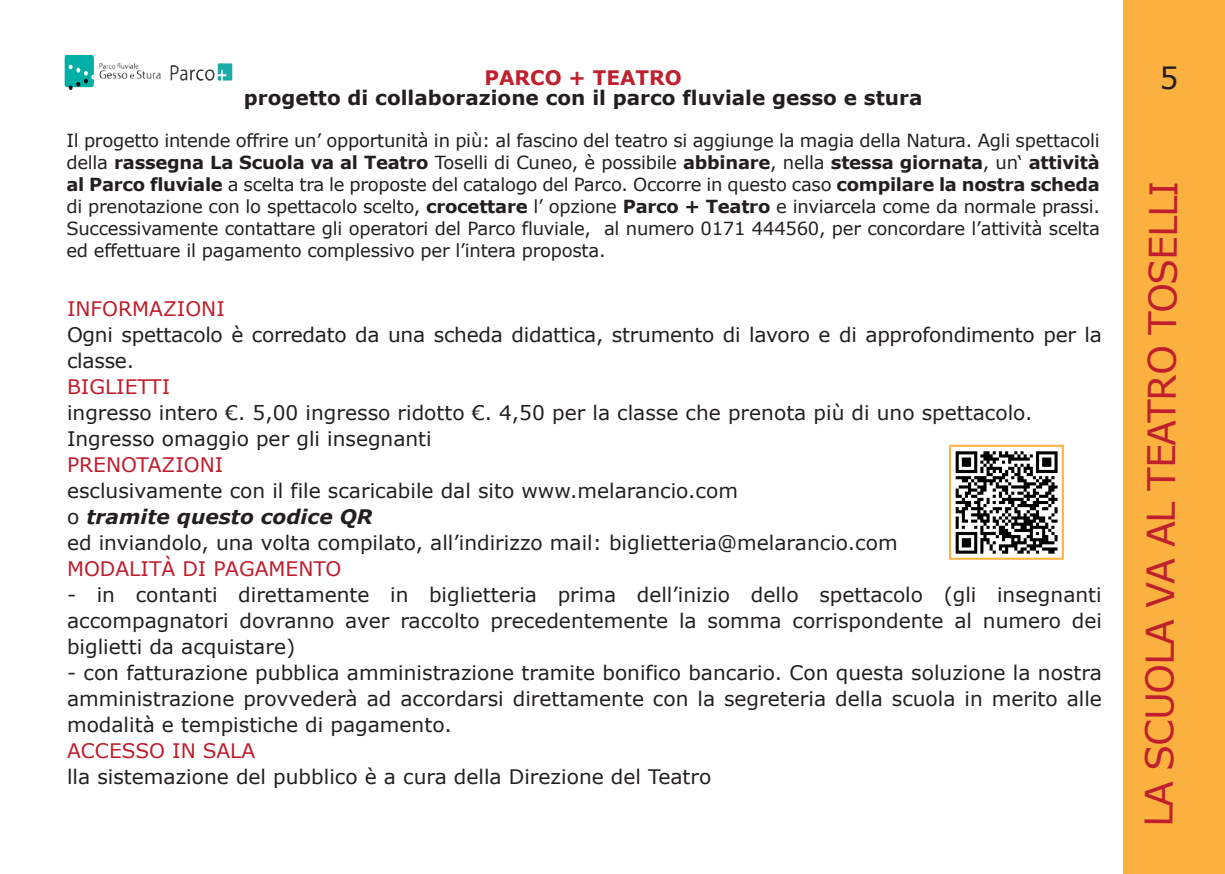
<style>
.page{position:relative;width:1225px;height:874px;background:#fff}
.page>*{position:absolute;margin:0;border:0;box-sizing:border-box;transform-origin:0 0}
.t1{font:38px "Verdana";letter-spacing:-.04em;color:#c01f2e}
.t2{font:30px "Verdana";color:#231f20}
.t3{font:20px/26px "Verdana";color:#231f20}
.t4{font:20px "Verdana";color:#be1d2c}
.t5{font:700 20px "Verdana";color:#231f20}
.t6{font:700 20px "Verdana";color:#c01f2e}
.t7{font:18px/22px "Verdana";letter-spacing:-.015em;color:#231f20;text-align:justify}
.s1{font-weight:700}
.s2{font-weight:700;font-style:italic}
</style>
<div class="page">
<div style="left:1123px;top:0;width:102px;height:873px;background:#fbb13f"></div>
<img style="left:64px;top:55px;width:97px;height:35px">
<img style="left:170px;top:63px;width:63px;height:18px">
<img style="left:955px;top:451px;width:103px;height:103px">
<div style="left:949px;top:444px;width:114px;height:115px;border:2px solid #fbb03f"></div>
<p class="t6" style="left:484px;top:64px;width:199px">PARCO + TEATRO</p>
<p class="t5" style="left:244px;top:84px;width:680px">progetto di collaborazione con il parco fluviale gesso e stura</p>
<p class="t7" style="left:66px;top:129px;width:1035px">Il progetto intende offrire un’ opportunità in più: al fascino del teatro si aggiunge la magia della Natura. Agli spettacoli della <span class="s1">rassegna La Scuola va al Teatro</span> Toselli di Cuneo, è possibile <span class="s1">abbinare</span>, nella <span class="s1">stessa giornata</span>, un‘ <span class="s1">attività al Parco fluviale</span> a scelta tra le proposte del catalogo del Parco. Occorre in questo caso <span class="s1">compilare la nostra scheda </span>di prenotazione con lo spettacolo scelto, <span class="s1">crocettare</span> l’ opzione <span class="s1">Parco + Teatro</span> e inviarcela come da normale prassi.<br>Successivamente contattare gli operatori del Parco fluviale, al numero 0171 444560, per concordare l’attività scelta ed effettuare il pagamento complessivo per l’intera proposta.</p>
<p class="t4" style="left:67px;top:294px;width:159px">INFORMAZIONI</p>
<p class="t3" style="left:67px;top:321px;width:1036px">Ogni spettacolo è corredato da una scheda didattica, strumento di lavoro e di approfondimento per la classe.</p>
<p class="t4" style="left:67px;top:372px;width:105px">BIGLIETTI</p>
<p class="t3" style="left:67px;top:399px;width:967px">ingresso intero €. 5,00 ingresso ridotto €. 4,50 per la classe che prenota più di uno spettacolo.<br>Ingresso omaggio per gli insegnanti</p>
<p class="t4" style="left:67px;top:450px;width:158px">PRENOTAZIONI</p>
<p class="t3" style="left:67px;top:477px;width:832px">esclusivamente con il file scaricabile dal sito www.melarancio.com<br>o <span class="s2">tramite questo codice QR<br></span>ed inviandolo, una volta compilato, all’indirizzo mail: biglietteria@melarancio.com</p>
<p class="t4" style="left:67px;top:554px;width:276px">MODALITÀ DI PAGAMENTO</p>
<p class="t3" style="left:67px;top:581px;width:1036px;text-align:justify">- in contanti direttamente in biglietteria prima dell’inizio dello spettacolo (gli insegnanti accompagnatori dovranno aver raccolto precedentemente la somma corrispondente al numero dei biglietti da acquistare)</p>
<p class="t3" style="left:67px;top:659px;width:1036px;text-align:justify">- con fatturazione pubblica amministrazione tramite bonifico bancario. Con questa soluzione la nostra amministrazione provvederà ad accordarsi direttamente con la segreteria della scuola in merito alle modalità e tempistiche di pagamento.</p>
<p class="t4" style="left:67px;top:736px;width:190px">ACCESSO IN SALA</p>
<p class="t3" style="left:67px;top:763px;width:646px">lla sistemazione del pubblico è a cura della Direzione del Teatro</p>
<h2 class="t2" style="left:1159px;top:57px;width:21px">5</h2>
<h1 class="t1" style="left:1135px;top:827px;width:648px;rotate:-90deg">LA SCUOLA VA AL TEATRO TOSELLI</h1>
</div>
